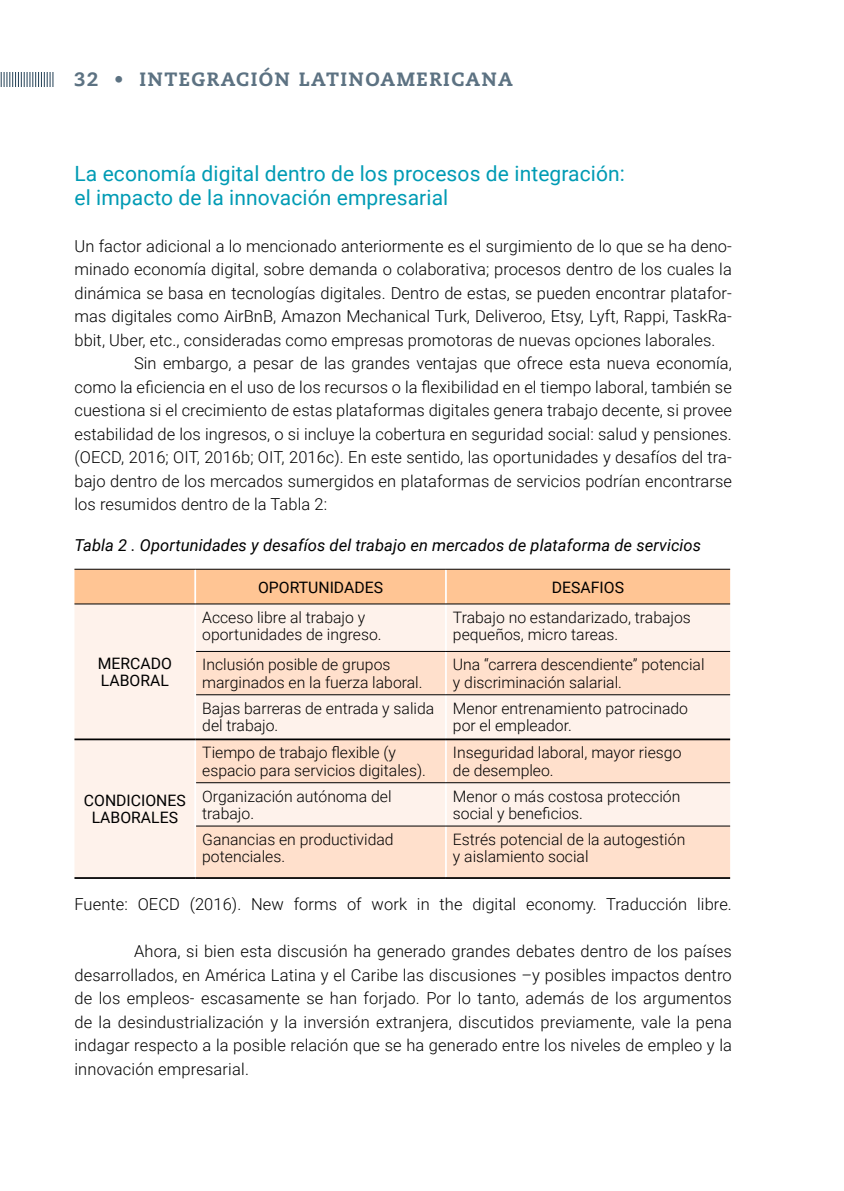
<style>
.page{position:relative;width:844px;height:1191px;background:#fff}
.page>*{position:absolute;margin:0;border:0;box-sizing:border-box;transform-origin:0 0}
.t1{font:21px/23.4px "Roboto";letter-spacing:.005em;color:#009bb4}
.t2{font:800 19.25px "Caecilia LT Std";letter-spacing:.08em;color:#344f63}
.t3{font:300 16.45px/23.4px "Roboto";letter-spacing:.005em;color:#000;text-align:justify}
.t4{font:italic 16.45px "Roboto";letter-spacing:.005em;color:#000}
.t5{font:300 15.75px/17.5px "Roboto";color:#000}
.t6{font:15.75px/17.5px "Roboto";color:#000}
</style>
<div class="page">
<svg style="left:1px;top:73px;width:53px;height:14px"></svg>
<div style="left:74px;top:570px;width:656px;height:33px;background:#ffc594"></div>
<div style="left:74px;top:604px;width:656px;height:273px;background:#fef2eb"></div>
<svg style="left:196px;top:652px;width:534px;height:225px;background:#fde5d6"></svg>
<hr style="left:194px;top:569px;width:2px;height:34px;background:#fff">
<hr style="left:445px;top:569px;width:1px;height:34px;background:#fff">
<hr style="left:194px;top:604px;width:2px;height:47px;background:#fff">
<hr style="left:445px;top:604px;width:1px;height:47px;background:#fff">
<hr style="left:194px;top:651px;width:2px;height:44px;background:#fff">
<hr style="left:445px;top:652px;width:1px;height:42px;background:#fff">
<hr style="left:194px;top:695px;width:2px;height:43px;background:#fff">
<hr style="left:445px;top:695px;width:1px;height:43px;background:#fff">
<hr style="left:194px;top:740px;width:2px;height:42px;background:#fff">
<hr style="left:445px;top:740px;width:1px;height:42px;background:#fff">
<hr style="left:194px;top:782px;width:2px;height:44px;background:#fff">
<hr style="left:445px;top:783px;width:1px;height:42px;background:#fff">
<hr style="left:194px;top:826px;width:2px;height:51px;background:#fff">
<hr style="left:445px;top:826px;width:1px;height:51px;background:#fff">
<hr style="left:74px;top:569px;width:121px;height:1px;background:#000">
<hr style="left:195px;top:569px;width:251px;height:1px;background:#000">
<hr style="left:446px;top:569px;width:284px;height:1px;background:#000">
<hr style="left:74px;top:603px;width:121px;height:1px;background:#000">
<hr style="left:195px;top:603px;width:251px;height:1px;background:#000">
<hr style="left:446px;top:603px;width:284px;height:1px;background:#000">
<hr style="left:196px;top:651px;width:250px;height:1px;background:#000">
<hr style="left:446px;top:651px;width:284px;height:1px;background:#000">
<hr style="left:196px;top:694px;width:250px;height:1px;background:#000">
<hr style="left:446px;top:694px;width:284px;height:1px;background:#000">
<hr style="left:74px;top:738px;width:121px;height:2px;background:#000">
<hr style="left:195px;top:738px;width:251px;height:2px;background:#000">
<hr style="left:446px;top:738px;width:284px;height:2px;background:#000">
<hr style="left:196px;top:782px;width:250px;height:1px;background:#000">
<hr style="left:446px;top:782px;width:284px;height:1px;background:#000">
<hr style="left:74px;top:877px;width:121px;height:2px;background:#000">
<hr style="left:196px;top:825px;width:250px;height:1px;background:#000">
<hr style="left:195px;top:877px;width:251px;height:2px;background:#000">
<hr style="left:446px;top:825px;width:284px;height:1px;background:#000">
<hr style="left:446px;top:877px;width:284px;height:2px;background:#000">
<p class="t2" style="left:74px;top:67px;width:440px">32 • INTEGRACIÓN LATINOAMERICANA</p>
<p class="t1" style="left:74px;top:161px;width:552px">La economía digital dentro de los procesos de integración: el impacto de la innovación empresarial</p>
<p class="t3" style="left:74px;top:233px;width:658px">Un factor adicional a lo mencionado anteriormente es el surgimiento de lo que se ha deno&shy;minado economía digital, sobre demanda o colaborativa; procesos dentro de los cuales la dinámica se basa en tecnologías digitales. Dentro de estas, se pueden encontrar platafor&shy;mas digitales como AirBnB, Amazon Mechanical Turk, Deliveroo, Etsy, Lyft, Rappi, TaskRa&shy;bbit, Uber, etc., consideradas como empresas promotoras de nuevas opciones laborales.</p>
<p class="t3" style="left:74px;top:351px;width:658px;text-indent:60px">Sin embargo, a pesar de las grandes ventajas que ofrece esta nueva economía, como la eficiencia en el uso de los recursos o la flexibilidad en el tiempo laboral, también se cuestiona si el crecimiento de estas plataformas digitales genera trabajo decente, si provee estabilidad de los ingresos, o si incluye la cobertura en seguridad social: salud y pensiones. (OECD, 2016; OIT, 2016b; OIT, 2016c). En este sentido, las oportunidades y desafíos del tra&shy;bajo dentro de los mercados sumergidos en plataformas de servicios podrían encontrarse los resumidos dentro de la Tabla 2:</p>
<p class="t4" style="left:74px;top:534px;width:628px">Tabla 2 . Oportunidades y desafíos del trabajo en mercados de plataforma de servicios</p>
<p class="t6" style="left:258px;top:577px;width:126px">OPORTUNIDADES</p>
<p class="t6" style="left:552px;top:577px;width:74px">DESAFIOS</p>
<p class="t6" style="left:98px;top:654px;width:76px">MERCADO<br>LABORAL</p>
<p class="t5" style="left:202px;top:608px;width:181px">Acceso libre al trabajo y oportunidades de ingreso.</p>
<p class="t5" style="left:453px;top:608px;width:239px">Trabajo no estandarizado, trabajos pequeños, micro tareas.</p>
<p class="t5" style="left:202px;top:655px;width:222px">Inclusión posible de grupos marginados en la fuerza laboral.</p>
<p class="t5" style="left:453px;top:655px;width:253px">Una “carrera descendiente” potencial y discriminación salarial.</p>
<p class="t5" style="left:202px;top:698px;width:233px">Bajas barreras de entrada y salida del trabajo.</p>
<p class="t5" style="left:453px;top:698px;width:236px">Menor entrenamiento patrocinado por el empleador.</p>
<p class="t5" style="left:202px;top:743px;width:225px">Tiempo de trabajo flexible (y espacio para servicios digitales).</p>
<p class="t5" style="left:453px;top:743px;width:230px">Inseguridad laboral, mayor riesgo de desempleo.</p>
<p class="t5" style="left:202px;top:786px;width:191px">Organización autónoma del trabajo.</p>
<p class="t5" style="left:453px;top:786px;width:229px">Menor o más costosa protección social y beneficios.</p>
<p class="t5" style="left:202px;top:830px;width:193px">Ganancias en productividad potenciales.</p>
<p class="t5" style="left:453px;top:830px;width:234px">Estrés potencial de la autogestión y aislamiento social</p>
<p class="t3" style="left:74px;top:892px;width:658px">Fuente: OECD (2016). New forms of work in the digital economy. Traducción libre.</p>
<p class="t3" style="left:74px;top:939px;width:659px;text-indent:60px">Ahora, si bien esta discusión ha generado grandes debates dentro de los países desarrollados, en América Latina y el Caribe las discusiones –y posibles impactos dentro de los empleos- escasamente se han forjado. Por lo tanto, además de los argumentos de la desindustrialización y la inversión extranjera, discutidos previamente, vale la pena indagar respecto a la posible relación que se ha generado entre los niveles de empleo y la innovación empresarial.</p>
<p class="t6" style="left:84px;top:791px;width:103px;text-align:center">CONDICIONES<br>LABORALES</p>
</div>
